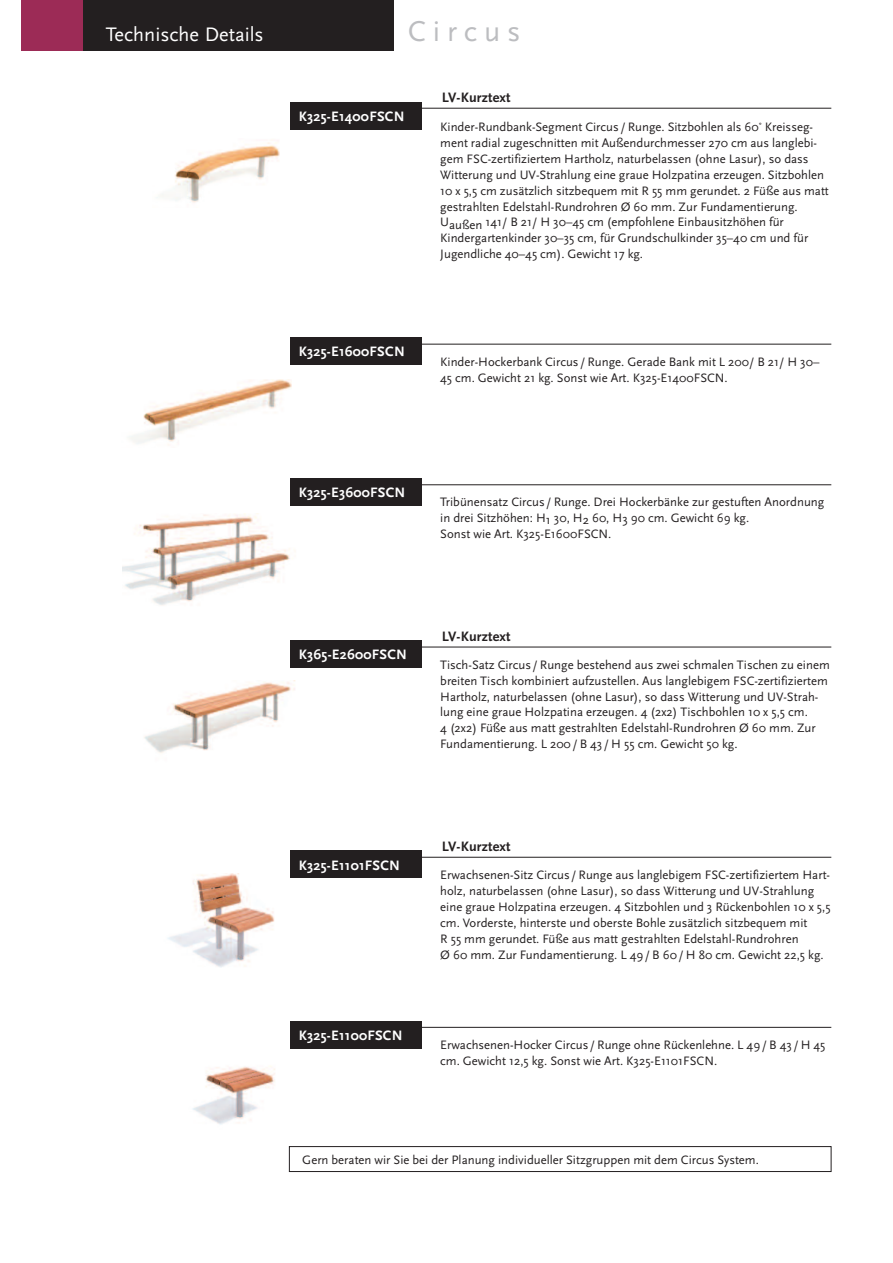
<style>
.page{position:relative;width:893px;height:1263px;background:#fff}
.page>*{position:absolute;margin:0;border:0;box-sizing:border-box;transform-origin:0 0}
.t1{font:30px "Scala Sans";letter-spacing:.23em;color:#bcbdc0}
.t2{font:20.4px "Scala Sans";color:#fff}
.t3{font:700 14.25px "Scala Sans";letter-spacing:.015em;color:#fff}
.t4{font:700 14.25px "Scala Sans";letter-spacing:.01em;color:#231f20}
.t5{font:12.75px/15.9px "Scala Sans";color:#231f20}
</style>
<div class="page">
<img style="left:157px;top:140px;width:123px;height:63px">
<div style="left:290px;top:338px;width:131px;height:27px;background:#231f20"></div>
<hr style="left:416px;top:344px;width:415px;height:1px;background:#231f20">
<div style="left:21px;top:0;width:62px;height:51px;background:#9c2b56"></div>
<div style="left:83px;top:0;width:310px;height:51px;background:#231f20"></div>
<img style="left:130px;top:379px;width:161px;height:66px">
<div style="left:290px;top:102px;width:131px;height:27px;background:#231f20"></div>
<hr style="left:416px;top:108px;width:415px;height:1px;background:#231f20">
<div style="left:289px;top:1146px;width:542px;height:26px;border:1px solid #231f20"></div>
<img style="left:123px;top:514px;width:167px;height:92px">
<div style="left:290px;top:478px;width:131px;height:28px;background:#231f20"></div>
<hr style="left:416px;top:484px;width:415px;height:1px;background:#231f20">
<img style="left:167px;top:874px;width:108px;height:93px">
<div style="left:290px;top:851px;width:131px;height:27px;background:#231f20"></div>
<hr style="left:416px;top:857px;width:415px;height:1px;background:#231f20">
<div style="left:290px;top:1021px;width:131px;height:27px;background:#231f20"></div>
<hr style="left:416px;top:1027px;width:415px;height:1px;background:#231f20">
<img style="left:144px;top:681px;width:151px;height:72px">
<div style="left:290px;top:640px;width:131px;height:28px;background:#231f20"></div>
<hr style="left:416px;top:647px;width:415px;height:1px;background:#231f20">
<img style="left:192px;top:1066px;width:83px;height:59px">
<h2 class="t2" style="left:106px;top:28px;width:160px">Technische Details</h2>
<h1 class="t1" style="left:408px;top:22px;width:114px">Circus</h1>
<p class="t3" style="left:299px;top:112px;width:107px">K325-E1400FSCN</p>
<p class="t3" style="left:299px;top:347px;width:107px">K325-E1600FSCN</p>
<p class="t4" style="left:442px;top:92px;width:70px">LV-Kurztext</p>
<p class="t5" style="left:440px;top:120px;width:390px">Kinder-Rundbank-Segment Circus/ Runge. Sitzbohlen als 60˚ Kreisseg&shy;ment radial zugeschnitten mit Außendurchmesser 270 cm aus langlebi&shy;gem FSC-zertifiziertem Hartholz, naturbelassen (ohne Lasur), so dass Witterung und UV-Strahlung eine graue Holzpatina erzeugen. Sitzbohlen 10 x 5,5 cm zusätzlich sitzbequem mit R 55 mm gerundet. 2 Füße aus matt gestrahlten Edelstahl-Rundrohren Ø 60 mm. Zur Fundamentierung.<br>Uaußen 141/ B 21/ H 30–45 cm (empfohlene Einbausitzhöhen für Kindergartenkinder 30–35 cm, für Grundschulkinder 35–40 cm und für Jugendliche 40–45 cm). Gewicht 17 kg.</p>
<p class="t5" style="left:440px;top:355px;width:381px">Kinder-Hockerbank Circus/ Runge. Gerade Bank mit L 200/ B 21/ H 30–<br>45 cm. Gewicht 21 kg. Sonst wie Art. K325-E1400FSCN.</p>
<p class="t3" style="left:299px;top:487px;width:108px">K325-E3600FSCN</p>
<p class="t5" style="left:440px;top:495px;width:386px">Tribünensatz Circus/ Runge. Drei Hockerbänke zur gestuften Anordnung in drei Sitzhöhen: H1 30, H2 60, H3 90 cm. Gewicht 69 kg.<br>Sonst wie Art. K325-E1600FSCN.</p>
<p class="t3" style="left:299px;top:650px;width:110px">K365-E2600FSCN</p>
<p class="t4" style="left:442px;top:631px;width:70px">LV-Kurztext</p>
<p class="t5" style="left:440px;top:658px;width:391px">Tisch-Satz Circus/ Runge bestehend aus zwei schmalen Tischen zu einem breiten Tisch kombiniert aufzustellen. Aus langlebigem FSC-zertifiziertem Hartholz, naturbelassen (ohne Lasur), so dass Witterung und UV-Strah&shy;lung eine graue Holzpatina erzeugen. 4 (2x2) Tischbohlen 10 x 5,5 cm.<br>4 (2x2) Füße aus matt gestrahlten Edelstahl-Rundrohren Ø 60 mm. Zur Fundamentierung. L 200/ B 43/ H 55 cm. Gewicht 50 kg.</p>
<p class="t3" style="left:299px;top:860px;width:103px">K325-E1101FSCN</p>
<p class="t3" style="left:299px;top:1030px;width:105px">K325-E1100FSCN</p>
<p class="t4" style="left:442px;top:842px;width:70px">LV-Kurztext</p>
<p class="t5" style="left:440px;top:868px;width:392px">Erwachsenen-Sitz Circus/ Runge aus langlebigem FSC-zertifiziertem Hart&shy;holz, naturbelassen (ohne Lasur), so dass Witterung und UV-Strahlung eine graue Holzpatina erzeugen. 4 Sitzbohlen und 3 Rückenbohlen 10 x 5,5 cm. Vorderste, hinterste und oberste Bohle zusätzlich sitzbequem mit<br>R 55 mm gerundet. Füße aus matt gestrahlten Edelstahl-Rundrohren<br>Ø 60 mm. Zur Fundamentierung. L 49/ B 60/ H 80 cm. Gewicht 22,5 kg.</p>
<p class="t5" style="left:440px;top:1038px;width:387px">Erwachsenen-Hocker Circus/ Runge ohne Rückenlehne. L 49/ B 43/ H 45 cm. Gewicht 12,5 kg. Sonst wie Art. K325-E1101FSCN.</p>
<p class="t5" style="left:302px;top:1153px;width:458px">Gern beraten wir Sie bei der Planung individueller Sitzgruppen mit dem Circus System.</p>
</div>
